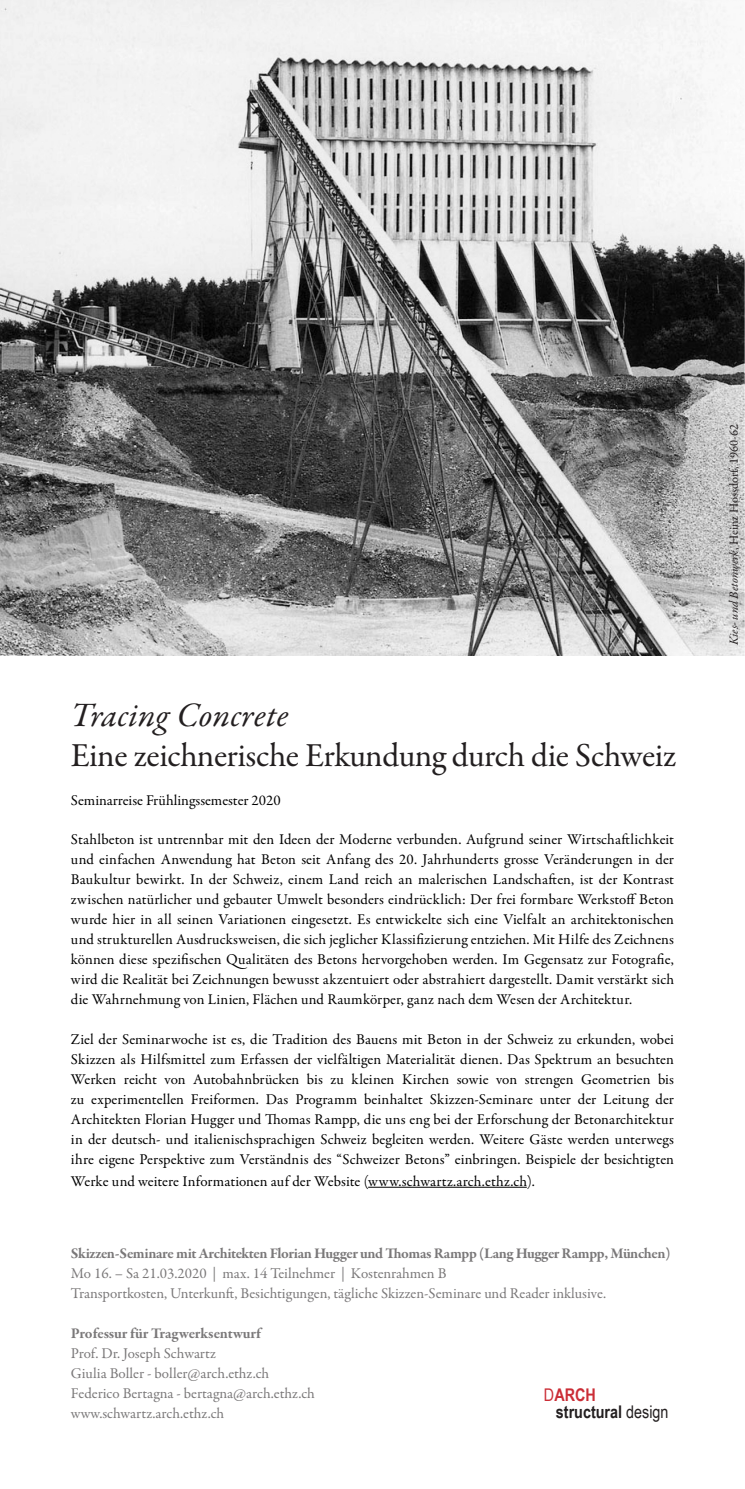
<style>
.page{position:relative;width:745px;height:1489px;background:#fff}
.page>*{position:absolute;margin:0;border:0;box-sizing:border-box;transform-origin:0 0}
.t1{font:italic 34.38px "Garamond Premr Pro";letter-spacing:.005em;color:#231f20}
.t2{font:33.75px "Garamond Premr Pro";letter-spacing:-.01em;color:#231f20}
.t3{font:700 17.5px "Arial Narrow";color:#231f20}
.t4{font:700 17.5px "Arial Narrow";color:#cb2d36}
.t5{font:15px/20px "Garamond Premr Pro";letter-spacing:.005em;color:#000;text-align:justify}
.t6{font:15px "Garamond Premr Pro";color:#7a7879}
.t7{font:700 15px "Garamond Premr Pro";letter-spacing:-.02em;color:#7a7879}
.t8{font:15px "Garamond Premr Pro";color:#000001}
.t9{font:12.5px "Garamond Premr Pro";color:#231f20}
.s1{font-weight:400}
.s2{font-style:italic}
</style>
<div class="page">
<img style="left:0;top:0;width:744px;height:656px">
<hr style="left:368px;top:1186px;width:158px;height:1px;background:#000">
<p class="t1" style="left:71px;top:693px;width:219px">Tracing Concrete</p>
<p class="t2" style="left:71px;top:735px;width:606px">Eine zeichnerische Erkundung durch die Schweiz</p>
<p class="t8" style="left:71px;top:791px;width:211px">Seminarreise Frühlingssemester 2020</p>
<p class="t5" style="left:71px;top:829px;width:604px">Stahlbeton ist untrennbar mit den Ideen der Moderne verbunden. Aufgrund seiner Wirtschaftlichkeit und einfachen Anwendung hat Beton seit Anfang des 20. Jahrhunderts grosse Veränderungen in der Baukultur bewirkt. In der Schweiz, einem Land reich an malerischen Landschaften, ist der Kontrast zwischen natürlicher und gebauter Umwelt besonders eindrücklich: Der frei formbare Werkstoff Beton wurde hier in all seinen Variationen eingesetzt. Es entwickelte sich eine Vielfalt an architektonischen und strukturellen Ausdrucksweisen, die sich jeglicher Klassifizierung entziehen. Mit Hilfe des Zeichnens können diese spezifischen Qualitäten des Betons hervorgehoben werden. Im Gegensatz zur Fotografie, wird die Realität bei Zeichnungen bewusst akzentuiert oder abstrahiert dargestellt. Damit verstärkt sich die Wahrnehmung von Linien, Flächen und Raumkörper, ganz nach dem Wesen der Architektur.</p>
<p class="t5" style="left:71px;top:1029px;width:604px">Ziel der Seminarwoche ist es, die Tradition des Bauens mit Beton in der Schweiz zu erkunden, wobei Skizzen als Hilfsmittel zum Erfassen der vielfältigen Materialität dienen. Das Spektrum an besuchten Werken reicht von Autobahnbrücken bis zu kleinen Kirchen sowie von strengen Geometrien bis zu experimentellen Freiformen. Das Programm beinhaltet Skizzen-Seminare unter der Leitung der Architekten Florian Hugger und Thomas Rampp, die uns eng bei der Erforschung der Betonarchitektur in der deutsch- und italienischsprachigen Schweiz begleiten werden. Weitere Gäste werden unterwegs ihre eigene Perspektive zum Verständnis des “Schweizer Betons” einbringen. Beispiele der besichtigten Werke und weitere Informationen auf der Website (www.schwartz.arch.ethz.ch).</p>
<p class="t7" style="left:71px;top:1243px;width:600px">Skizzen-Seminare mit Architekten Florian Hugger und Thomas Rampp (Lang Hugger Rampp, München)</p>
<p class="t6" style="left:71px;top:1264px;width:377px">Mo 16. – Sa 21.03.2020 | max. 14 Teilnehmer | Kostenrahmen B</p>
<p class="t6" style="left:71px;top:1284px;width:536px">Transportkosten, Unterkunft, Besichtigungen, tägliche Skizzen-Seminare und Reader inklusive.</p>
<p class="t7" style="left:71px;top:1323px;width:191px">Professur für Tragwerksentwurf</p>
<p class="t6" style="left:71px;top:1344px;width:146px">Prof. Dr. Joseph Schwartz</p>
<p class="t6" style="left:71px;top:1364px;width:200px">Giulia Boller - boller@arch.ethz.ch</p>
<p class="t6" style="left:71px;top:1384px;width:245px">Federico Bertagna - bertagna@arch.ethz.ch</p>
<p class="t6" style="left:71px;top:1404px;width:155px">www.schwartz.arch.ethz.ch</p>
<p class="t4" style="left:543px;top:1380px;width:53px"><span class="s1">D</span>ARCH</p>
<p class="t3" style="left:555px;top:1398px;width:114px">structural <span class="s1">design</span></p>
<p class="t9" style="left:725px;top:645px;width:222px;rotate:-90deg"><span class="s2">Kies- und Betonwerk</span>, Heinz Hossdorf, 1960-62</p>
</div>
